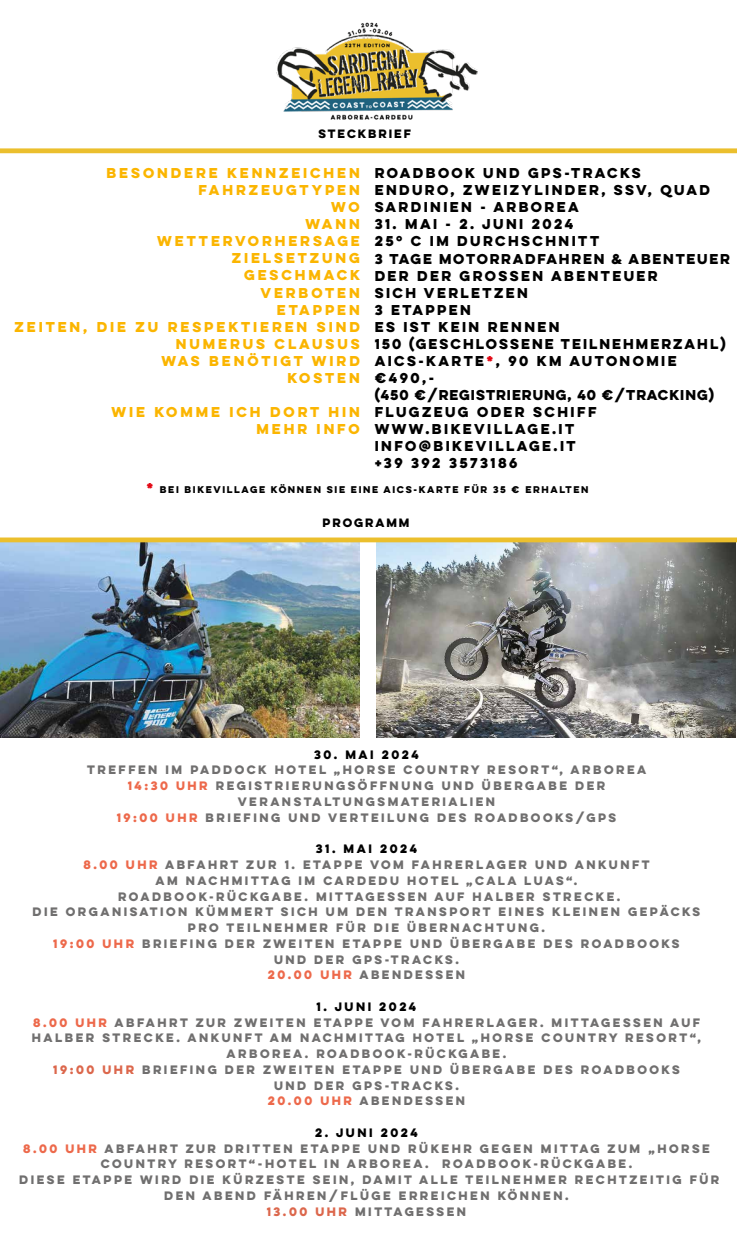
<style>
.page{position:relative;width:737px;height:1241px;background:#fff}
.page>*{position:absolute;margin:0;border:0;box-sizing:border-box;transform-origin:0 0}
.t1{font:700 12.78px/17.1px "Lulo Clean One";letter-spacing:-.04em;color:#000}
.t2{font:700 12.78px/17.1px "Lulo Clean One";color:#fbb500;text-align:right}
.t3{font:700 10.94px/15.8px "Lulo Clean W01 One";color:#706f6f;text-align:center}
.t4{font:700 10.94px "Lulo Clean W01 One";color:#000}
.t5{font:700 10.85px "Lulo Clean W01 One";letter-spacing:-.05em;color:#000}
.t6{font:700 8.75px "Lulo Clean One";letter-spacing:-.04em;color:#000}
.s1{color:#e30613}
.s2{font-size:12.78px;color:#e30613}
.s3{color:#ed694b}
.s4{color:#000}
.s5{color:#dc674c}
</style>
<div class="page">
<img style="left:277px;top:22px;width:201px;height:98px">
<img style="left:0;top:542px;width:360px;height:195px">
<img style="left:376px;top:542px;width:359px;height:195px">
<div style="left:0;top:537px;width:737px;height:5px;background:#ebbf2d"></div>
<div style="left:0;top:148px;width:737px;height:5px;background:#ebbf2d"></div>
<p class="t5" style="left:318px;top:126px;width:96px">STECKBRIEF</p>
<p class="t2" style="left:15px;top:164px;width:350px">BESONDERE KENNZEICHEN<br>FAHRZEUGTYPEN<br>WO<br>WANN<br>WETTERVORHERSAGE<br>ZIELSETZUNG<br>GESCHMACK<br>VERBOTEN<br>ETAPPEN<br>ZEITEN, DIE ZU RESPEKTIEREN SIND<br>NUMERUS CLAUSUS<br>WAS BENÖTIGT WIRD<br>KOSTEN</p>
<p class="t2" style="left:111px;top:403px;width:253px">WIE KOMME ICH DORT HIN<br>MEHR INFO</p>
<p class="t1" style="left:375px;top:164px;width:340px">ROADBOOK UND GPS-TRACKS<br>ENDURO, ZWEIZYLINDER, SSV, QUAD<br>SARDINIEN - ARBOREA</p>
<p class="t1" style="left:375px;top:215px;width:360px">31. MAI - 2. JUNI 2024<br>25º C IM DURCHSCHNITT<br>3 TAGE MOTORRADFAHREN &amp; ABENTEUER<br>DER DER GROSSEN ABENTEUER<br>SICH VERLETZEN<br>3 ETAPPEN<br>ES IST KEIN RENNEN<br>150 (GESCHLOSSENE TEILNEHMERZAHL)<br>AICS-KARTE<span class="s1">*</span>, 90 KM AUTONOMIE €490,-<br>(450 €/REGISTRIERUNG, 40 €/TRACKING)<br>FLUGZEUG ODER SCHIFF<br>WWW.BIKEVILLAGE.IT<br>INFO@BIKEVILLAGE.IT<br>+39 392 3573186</p>
<p class="t6" style="left:146px;top:482px;width:445px"><span class="s2">*</span> BEI BIKEVILLAGE KÖNNEN SIE EINE AICS-KARTE FÜR 35 € ERHALTEN</p>
<p class="t5" style="left:322px;top:515px;width:91px">PROGRAMM</p>
<p class="t4" style="left:314px;top:746px;width:109px">30. MAI 2024</p>
<p class="t3" style="left:87px;top:762px;width:563px">TREFFEN IM PADDOCK HOTEL „HORSE COUNTRY RESORT“, ARBOREA <span class="s3">14:30 UHR</span> REGISTRIERUNGSÖFFNUNG UND ÜBERGABE DER VERANSTALTUNGSMATERIALIEN<br><span class="s3">19:00 UHR</span> BRIEFING UND VERTEILUNG DES ROADBOOKS/GPS</p>
<p class="t3" style="left:33px;top:840px;width:671px"><span class="s4">31. MAI 2024<br></span><span class="s3">8.00 UHR</span> ABFAHRT ZUR 1. ETAPPE VOM FAHRERLAGER UND ANKUNFT<br>AM NACHMITTAG IM CARDEDU HOTEL „CALA LUAS“.<br>ROADBOOK-RÜCKGABE. MITTAGESSEN AUF HALBER STRECKE.<br>DIE ORGANISATION KÜMMERT SICH UM DEN TRANSPORT EINES KLEINEN GEPÄCKS PRO TEILNEHMER FÜR DIE ÜBERNACHTUNG.<br><span class="s3">19:00 UHR</span> BRIEFING DER ZWEITEN ETAPPE UND ÜBERGABE DES ROADBOOKS<br>UND DER GPS-TRACKS.<br><span class="s3">20.00 UHR</span> ABENDESSEN</p>
<p class="t3" style="left:32px;top:998px;width:673px"><span class="s4">1. JUNI 2024<br></span><span class="s3">8.00 UHR</span> ABFAHRT ZUR ZWEITEN ETAPPE VOM FAHRERLAGER. MITTAGESSEN AUF HALBER STRECKE. ANKUNFT AM NACHMITTAG HOTEL „HORSE COUNTRY RESORT“, ARBOREA. ROADBOOK-RÜCKGABE.<br><span class="s5">19:00 UHR</span> BRIEFING DER ZWEITEN ETAPPE UND ÜBERGABE DES ROADBOOKS<br>UND DER GPS-TRACKS.<br><span class="s3">20.00 UHR</span> ABENDESSEN</p>
<p class="t3" style="left:19px;top:1124px;width:704px"><span class="s4">2. JUNI 2024<br></span><span class="s3">8.00 UHR</span> ABFAHRT ZUR DRITTEN ETAPPE UND RÜKEHR GEGEN MITTAG ZUM „HORSE COUNTRY RESORT“-HOTEL IN ARBOREA. ROADBOOK-RÜCKGABE.<br>DIESE ETAPPE WIRD DIE KÜRZESTE SEIN, DAMIT ALLE TEILNEHMER RECHTZEITIG FÜR DEN ABEND FÄHREN/FLÜGE ERREICHEN KÖNNEN.<br><span class="s5">13.00 UHR</span> MITTAGESSEN</p>
</div>
